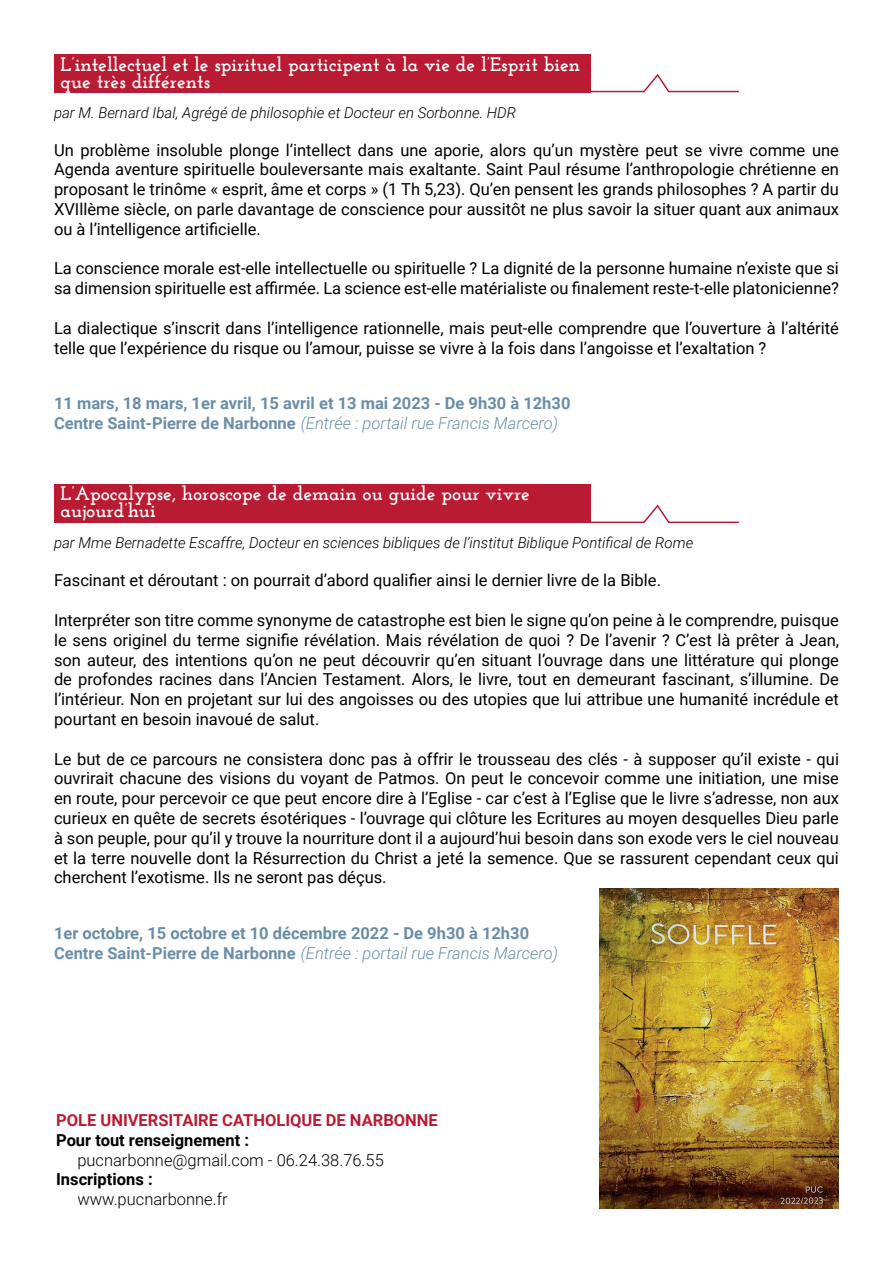
<style>
.page{position:relative;width:893px;height:1263px;background:#fff}
.page>*{position:absolute;margin:0;border:0;box-sizing:border-box;transform-origin:0 0}
.t1{font:700 19.5px/16.5px "Josefin Slab";color:#fff}
.t2{font:16.5px/19.8px "Roboto";color:#000;text-align:justify}
.t3{font:700 16.5px/19.8px "Roboto";color:#698da9}
.t4{font:300 16.5px "Roboto";color:#000}
.t5{font:700 16.5px "Roboto";color:#b91c32}
.t6{font:700 16.5px "Roboto";color:#000}
.t7{font:italic 300 15px "Roboto";color:#000}
.s1{color:#6b8faa}
.s2{font-weight:300;font-style:italic;color:#6b8faa}
</style>
<div class="page">
<div style="left:54px;top:54px;width:537px;height:38px;background:#b91c32"></div>
<svg style="left:589px;top:73px;width:150px;height:20px"></svg>
<div style="left:54px;top:485px;width:537px;height:38px;background:#b91c32"></div>
<svg style="left:591px;top:504px;width:148px;height:20px"></svg>
<img style="left:600px;top:889px;width:239px;height:320px">
<p class="t1" style="left:60px;top:56px;width:521px">L’intellectuel et le spirituel participent à la vie de l’Esprit bien que très différents</p>
<p class="t7" style="left:54px;top:102px;width:464px">par M. Bernard Ibal, Agrégé de philosophie et Docteur en Sorbonne. HDR</p>
<p class="t2" style="left:54px;top:139px;width:786px">Un problème insoluble plonge l’intellect dans une aporie, alors qu’un mystère peut se vivre comme une Agenda aventure spirituelle bouleversante mais exaltante. Saint Paul résume l’anthropologie chrétienne en proposant le trinôme « esprit, âme et corps » (1 Th 5,23). Qu’en pensent les grands philosophes ? A partir du XVIllème siècle, on parle davantage de conscience pour aussitôt ne plus savoir la situer quant aux animaux ou à l’intelligence artificielle.</p>
<p class="t2" style="left:54px;top:258px;width:786px">La conscience morale est-elle intellectuelle ou spirituelle ? La dignité de la personne humaine n’existe que si sa dimension spirituelle est affirmée. La science est-elle matérialiste ou finalement reste-t-elle platonicienne?</p>
<p class="t2" style="left:54px;top:317px;width:786px">La dialectique s’inscrit dans l’intelligence rationnelle, mais peut-elle comprendre que l’ouverture à l’altérité telle que l’expérience du risque ou l’amour, puisse se vivre à la fois dans l’angoisse et l’exaltation ?</p>
<p class="t3" style="left:54px;top:393px;width:518px">11 mars, 18 mars, 1er avril, 15 avril et 13 mai 2023 - De 9h30 à 12h30<br><span class="s1">Centre Saint-Pierre de Narbonne</span> <span class="s2">(Entrée : portail rue Francis Marcero)</span></p>
<p class="t1" style="left:60px;top:486px;width:471px">L’Apocalypse, horoscope de demain ou guide pour vivre aujourd’hui</p>
<p class="t7" style="left:54px;top:533px;width:641px">par Mme Bernadette Escaffre, Docteur en sciences bibliques de l’institut Biblique Pontifical de Rome</p>
<p class="t2" style="left:54px;top:570px;width:608px">Fascinant et déroutant : on pourrait d’abord qualifier ainsi le dernier livre de la Bible.</p>
<p class="t2" style="left:54px;top:609px;width:786px">Interpréter son titre comme synonyme de catastrophe est bien le signe qu’on peine à le comprendre, puisque le sens originel du terme signifie révélation. Mais révélation de quoi ? De l’avenir ? C’est là prêter à Jean, son auteur, des intentions qu’on ne peut découvrir qu’en situant l’ouvrage dans une littérature qui plonge de profondes racines dans l’Ancien Testament. Alors, le livre, tout en demeurant fascinant, s’illumine. De l’intérieur. Non en projetant sur lui des angoisses ou des utopies que lui attribue une humanité incrédule et pourtant en besoin inavoué de salut.</p>
<p class="t2" style="left:54px;top:748px;width:786px">Le but de ce parcours ne consistera donc pas à offrir le trousseau des clés - à supposer qu’il existe - qui ouvrirait chacune des visions du voyant de Patmos. On peut le concevoir comme une initiation, une mise en route, pour percevoir ce que peut encore dire à l’Eglise - car c’est à l’Eglise que le livre s’adresse, non aux curieux en quête de secrets ésotériques - l’ouvrage qui clôture les Ecritures au moyen desquelles Dieu parle à son peuple, pour qu’il y trouve la nourriture dont il a aujourd’hui besoin dans son exode vers le ciel nouveau et la terre nouvelle dont la Résurrection du Christ a jeté la semence. Que se rassurent cependant ceux qui cherchent l’exotisme. Ils ne seront pas déçus.</p>
<p class="t3" style="left:54px;top:923px;width:506px">1er octobre, 15 octobre et 10 décembre 2022 - De 9h30 à 12h30<br><span class="s1">Centre Saint-Pierre de Narbonne</span> <span class="s2">(Entrée : portail rue Francis Marcero)</span></p>
<p class="t5" style="left:56px;top:1108px;width:383px">POLE UNIVERSITAIRE CATHOLIQUE DE NARBONNE</p>
<p class="t6" style="left:56px;top:1128px;width:195px">Pour tout renseignement :</p>
<p class="t4" style="left:77px;top:1148px;width:308px">pucnarbonne@gmail.com - 06.24.38.76.55</p>
<p class="t6" style="left:56px;top:1168px;width:98px">Inscriptions :</p>
<p class="t4" style="left:77px;top:1188px;width:152px">www.pucnarbonne.fr</p>
</div>
